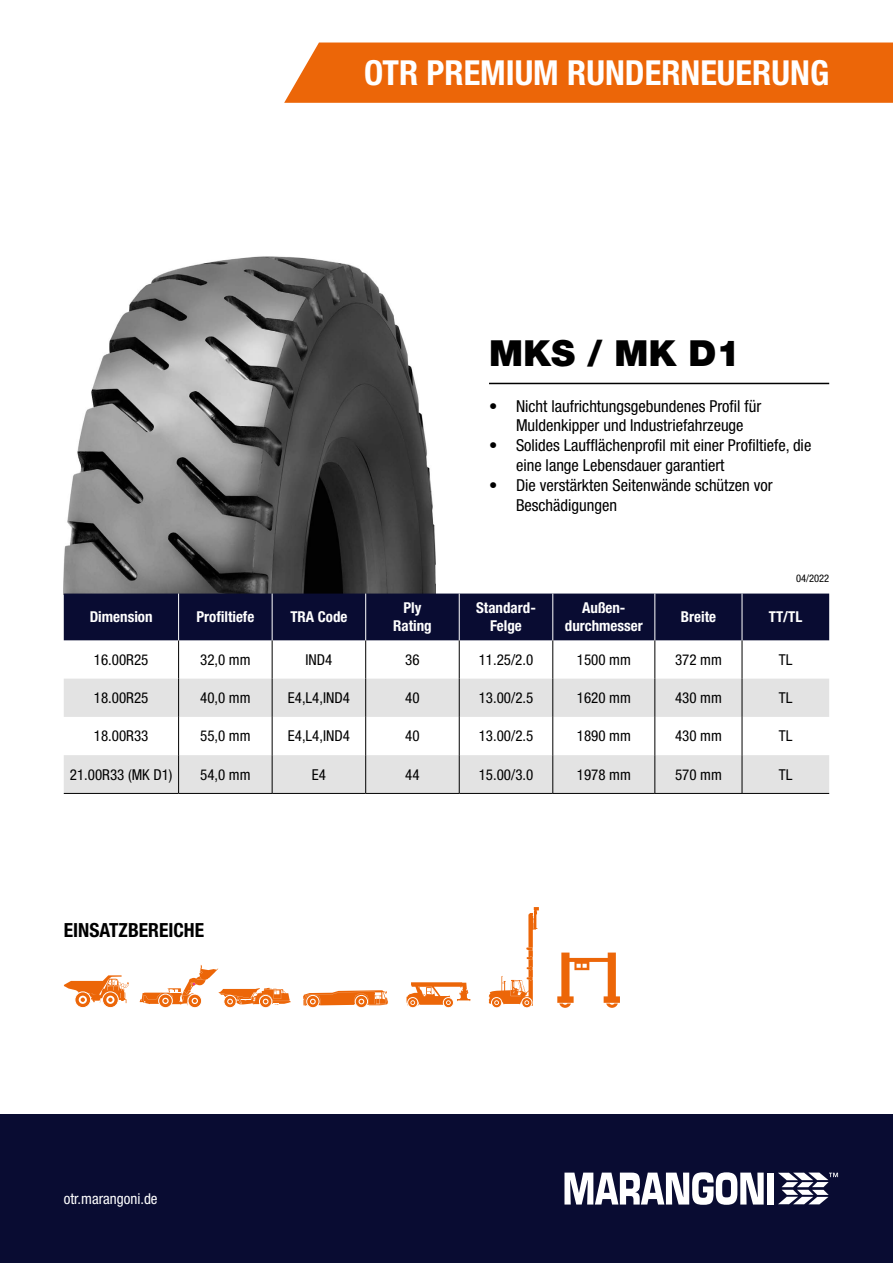
<style>
.page{position:relative;width:893px;height:1263px;background:#fff}
.page>*{position:absolute;margin:0;border:0;box-sizing:border-box;transform-origin:0 0}
.t1{font:900 36px "Helvetica Neue LT Std";color:#000}
.t2{font:700 condensed 34.5px "Helvetica Neue LT Std";color:#fff}
.t3{font:700 condensed 19.5px "Helvetica Neue LT Std";color:#000}
.t4{font:condensed 16.5px/19.8px "Helvetica Neue LT Std";color:#000}
.t5{font:condensed 15px "Helvetica Neue LT Std";color:#000}
.t6{font:700 condensed 15px/18px "Helvetica Neue LT Std";color:#fff;text-align:center}
.t7{font:condensed 15px "Helvetica Neue LT Std";color:#fff}
.t8{font:condensed 10.5px "Helvetica Neue LT Std";color:#000}
</style>
<div class="page">
<img style="left:64px;top:256px;width:372px;height:337px">
<hr style="left:489px;top:383px;width:340px;height:1px;background:#000">
<svg style="left:557px;top:952px;width:63px;height:56px"></svg>
<div style="left:491px;top:997px;width:11px;height:11px;border:1px solid #fff;border-radius:50%"></div>
<div style="left:522px;top:997px;width:10px;height:11px;border:1px solid #fff;border-radius:50%"></div>
<svg style="left:489px;top:907px;width:50px;height:99px"></svg>
<svg style="left:75px;top:992px;width:16px;height:16px"></svg>
<div style="left:75px;top:992px;width:16px;height:16px;border:1px solid #fff;border-radius:50%"></div>
<svg style="left:103px;top:992px;width:15px;height:16px"></svg>
<div style="left:102px;top:992px;width:16px;height:16px;border:1px solid #fff;border-radius:50%"></div>
<svg style="left:64px;top:975px;width:65px;height:28px"></svg>
<div style="left:408px;top:997px;width:10px;height:11px;background:#ec6608;border-radius:50%"></div>
<div style="left:408px;top:997px;width:10px;height:11px;border:1px solid #fff;border-radius:50%"></div>
<div style="left:443px;top:997px;width:11px;height:11px;border:1px solid #fff;border-radius:50%"></div>
<svg style="left:407px;top:982px;width:63px;height:23px"></svg>
<div style="left:355px;top:995px;width:13px;height:13px;border:1px solid #fff;border-radius:50%"></div>
<div style="left:307px;top:995px;width:12px;height:13px;border:1px solid #fff;border-radius:50%"></div>
<svg style="left:303px;top:990px;width:85px;height:15px"></svg>
<div style="left:159px;top:994px;width:13px;height:14px;border:1px solid #fff;border-radius:50%"></div>
<div style="left:188px;top:994px;width:14px;height:14px;border:1px solid #fff;border-radius:50%"></div>
<div style="left:259px;top:995px;width:13px;height:13px;border:1px solid #fff;border-radius:50%"></div>
<div style="left:224px;top:995px;width:12px;height:13px;border:1px solid #fff;border-radius:50%"></div>
<svg style="left:140px;top:965px;width:151px;height:40px"></svg>
<div style="left:0;top:1114px;width:893px;height:149px;background:#090c32"></div>
<svg style="left:564px;top:1172px;width:200px;height:33px"></svg>
<div style="left:767px;top:1172px;width:7px;height:32px;background:#fff"></div>
<svg style="left:778px;top:1172px;width:60px;height:32px"></svg>
<div style="left:64px;top:593px;width:765px;height:47px;background:#090c32"></div>
<svg style="left:64px;top:679px;width:765px;height:114px;fill:#e3e3e3"></svg>
<hr style="left:178px;top:640px;width:1px;height:39px;background:#000">
<hr style="left:272px;top:640px;width:1px;height:39px;background:#000">
<hr style="left:365px;top:640px;width:1px;height:39px;background:#000">
<hr style="left:552px;top:640px;width:1px;height:39px;background:#000">
<hr style="left:178px;top:679px;width:1px;height:38px;background:#000">
<hr style="left:272px;top:679px;width:1px;height:38px;background:#000">
<hr style="left:365px;top:679px;width:1px;height:38px;background:#000">
<hr style="left:552px;top:679px;width:1px;height:38px;background:#000">
<hr style="left:178px;top:717px;width:1px;height:38px;background:#000">
<hr style="left:272px;top:717px;width:1px;height:38px;background:#000">
<hr style="left:365px;top:717px;width:1px;height:38px;background:#000">
<hr style="left:552px;top:717px;width:1px;height:38px;background:#000">
<hr style="left:178px;top:755px;width:1px;height:38px;background:#000">
<hr style="left:272px;top:755px;width:1px;height:38px;background:#000">
<hr style="left:365px;top:755px;width:1px;height:38px;background:#000">
<hr style="left:552px;top:755px;width:1px;height:38px;background:#000">
<hr style="left:459px;top:640px;width:1px;height:39px;background:#000">
<hr style="left:654px;top:640px;width:1px;height:39px;background:#000">
<hr style="left:742px;top:640px;width:1px;height:39px;background:#000">
<hr style="left:459px;top:679px;width:1px;height:38px;background:#000">
<hr style="left:654px;top:679px;width:1px;height:38px;background:#000">
<hr style="left:742px;top:679px;width:1px;height:38px;background:#000">
<hr style="left:459px;top:717px;width:1px;height:38px;background:#000">
<hr style="left:654px;top:717px;width:1px;height:38px;background:#000">
<hr style="left:742px;top:717px;width:1px;height:38px;background:#000">
<hr style="left:459px;top:755px;width:1px;height:38px;background:#000">
<hr style="left:654px;top:755px;width:1px;height:38px;background:#000">
<hr style="left:742px;top:755px;width:1px;height:38px;background:#000">
<hr style="left:742px;top:593px;width:1px;height:47px;background:#fff">
<hr style="left:654px;top:593px;width:1px;height:47px;background:#fff">
<hr style="left:178px;top:593px;width:1px;height:47px;background:#fff">
<hr style="left:459px;top:593px;width:1px;height:47px;background:#fff">
<hr style="left:365px;top:593px;width:1px;height:47px;background:#fff">
<hr style="left:272px;top:593px;width:1px;height:47px;background:#fff">
<hr style="left:552px;top:593px;width:1px;height:47px;background:#fff">
<hr style="left:64px;top:793px;width:115px;height:1px;background:#000">
<hr style="left:179px;top:793px;width:93px;height:1px;background:#000">
<hr style="left:272px;top:793px;width:94px;height:1px;background:#000">
<hr style="left:366px;top:793px;width:93px;height:1px;background:#000">
<hr style="left:459px;top:793px;width:94px;height:1px;background:#000">
<hr style="left:553px;top:793px;width:102px;height:1px;background:#000">
<hr style="left:655px;top:793px;width:87px;height:1px;background:#000">
<hr style="left:742px;top:793px;width:87px;height:1px;background:#000">
<div style="left:284px;top:43px;width:609px;height:60px;background:#ec6608"></div>
<h2 class="t2" style="left:364px;top:52px;width:466px">OTR PREMIUM RUNDERNEUERUNG</h2>
<h1 class="t1" style="left:489px;top:332px;width:253px">MKS / MK D1</h1>
<p class="t4" style="left:489px;top:396px;width:274px;text-align:center">• Nicht laufrichtungsgebundenes Profil für<br>Muldenkipper und Industriefahrzeuge</p>
<p class="t4" style="left:516px;top:435px;width:297px;text-indent:-27px">• Solides Laufflächenprofil mit einer Profiltiefe, die eine lange Lebensdauer garantiert</p>
<p class="t4" style="left:516px;top:475px;width:258px;text-indent:-27px">• Die verstärkten Seitenwände schützen vor<br>Beschädigungen</p>
<p class="t8" style="left:796px;top:572px;width:35px">04/2022</p>
<p class="t6" style="left:90px;top:608px;width:64px">Dimension</p>
<p class="t6" style="left:196px;top:608px;width:60px">Profiltiefe</p>
<p class="t6" style="left:290px;top:608px;width:59px">TRA Code</p>
<p class="t6" style="left:393px;top:599px;width:40px">Ply<br>Rating</p>
<p class="t6" style="left:476px;top:599px;width:61px">Standard-<br>Felge</p>
<p class="t6" style="left:565px;top:599px;width:80px">Außen&shy;durchmesser</p>
<p class="t6" style="left:681px;top:608px;width:37px">Breite</p>
<p class="t6" style="left:769px;top:608px;width:35px">TT/TL</p>
<p class="t5" style="left:94px;top:651px;width:56px">16.00R25</p>
<p class="t5" style="left:200px;top:651px;width:52px">32,0 mm</p>
<p class="t5" style="left:305px;top:651px;width:28px">IND4</p>
<p class="t5" style="left:405px;top:651px;width:16px">36</p>
<p class="t5" style="left:479px;top:651px;width:56px">11.25/2.0</p>
<p class="t5" style="left:577px;top:651px;width:56px">1500 mm</p>
<p class="t5" style="left:675px;top:651px;width:48px">372 mm</p>
<p class="t5" style="left:779px;top:651px;width:15px">TL</p>
<p class="t5" style="left:94px;top:689px;width:56px">18.00R25</p>
<p class="t5" style="left:200px;top:689px;width:52px">40,0 mm</p>
<p class="t5" style="left:288px;top:689px;width:64px">E4,L4,IND4</p>
<p class="t5" style="left:405px;top:689px;width:16px">40</p>
<p class="t5" style="left:479px;top:689px;width:56px">13.00/2.5</p>
<p class="t5" style="left:577px;top:689px;width:56px">1620 mm</p>
<p class="t5" style="left:675px;top:689px;width:48px">430 mm</p>
<p class="t5" style="left:779px;top:689px;width:15px">TL</p>
<p class="t5" style="left:94px;top:727px;width:56px">18.00R33</p>
<p class="t5" style="left:200px;top:727px;width:52px">55,0 mm</p>
<p class="t5" style="left:288px;top:727px;width:64px">E4,L4,IND4</p>
<p class="t5" style="left:405px;top:727px;width:16px">40</p>
<p class="t5" style="left:479px;top:727px;width:56px">13.00/2.5</p>
<p class="t5" style="left:577px;top:727px;width:56px">1890 mm</p>
<p class="t5" style="left:675px;top:727px;width:48px">430 mm</p>
<p class="t5" style="left:779px;top:727px;width:15px">TL</p>
<p class="t5" style="left:70px;top:766px;width:104px">21.00R33 (MK D1)</p>
<p class="t5" style="left:200px;top:766px;width:52px">54,0 mm</p>
<p class="t5" style="left:312px;top:766px;width:16px">E4</p>
<p class="t5" style="left:405px;top:766px;width:16px">44</p>
<p class="t5" style="left:479px;top:766px;width:56px">15.00/3.0</p>
<p class="t5" style="left:577px;top:766px;width:56px">1978 mm</p>
<p class="t5" style="left:675px;top:766px;width:48px">570 mm</p>
<p class="t5" style="left:779px;top:766px;width:15px">TL</p>
<p class="t3" style="left:64px;top:918px;width:142px">EINSATZBEREICHE</p>
<p class="t7" style="left:64px;top:1189px;width:95px">otr.marangoni.de</p>
</div>
